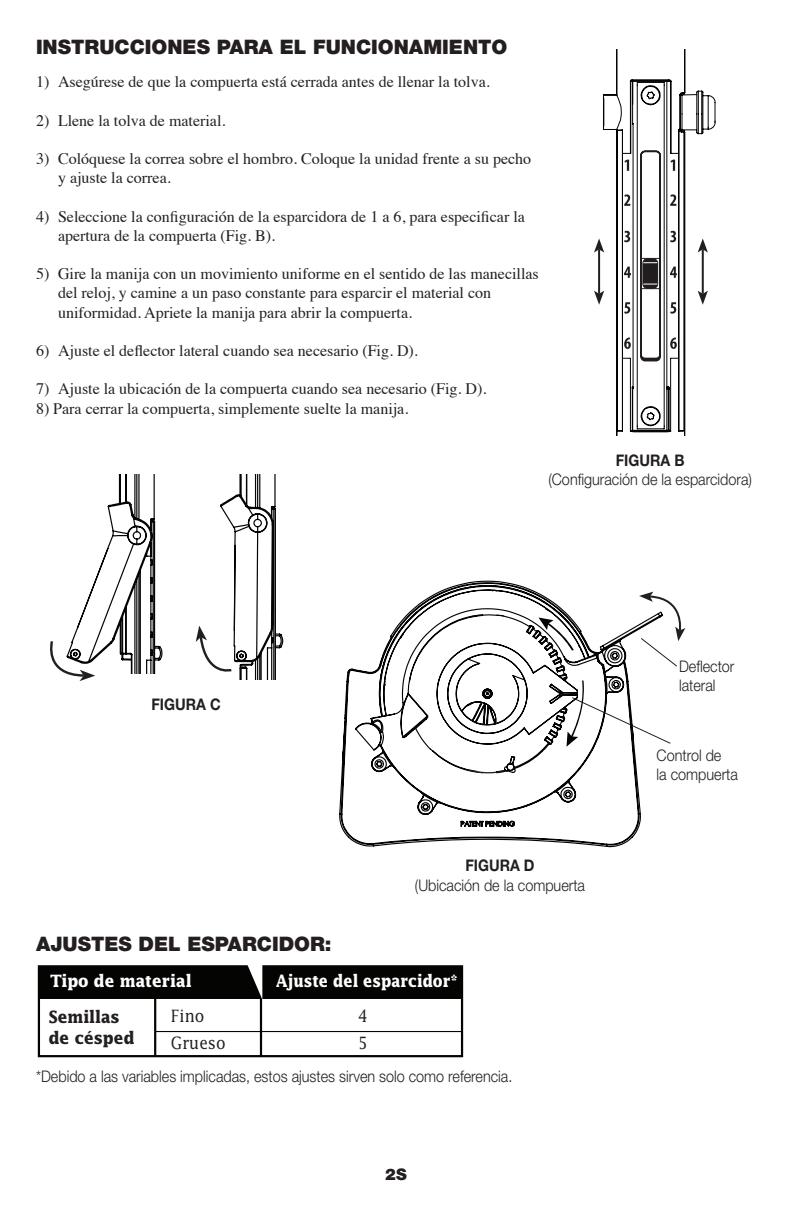
<style>
.page{position:relative;width:792px;height:1224px;background:#fff}
.page>*{position:absolute;margin:0;border:0;box-sizing:border-box;transform-origin:0 0}
.t1{font:900 20px "Helvetica Neue LT Std";color:#231f20}
.t2{font:700 17px "Lucida";color:#fff;scale:.85 1}
.t3{font:700 17px/20.4px "Lucida";color:#231f20;scale:.9 1}
.t4{font:700 17px "Lucida";color:#fff;scale:.9 1}
.t5{font:17px "Lucida";color:#231f20;scale:.9 1}
.t6{font:16px/19.2px "Times";color:#231f20}
.t7{font:300 16px/19.2px "Helvetica Neue LT Std";color:#231f20;scale:.9 1}
.t8{font:700 16px "Helvetica Neue LT Std";color:#231f20;scale:.9 1}
.t9{font:900 16px "Helvetica Neue LT Std";color:#231f20}
</style>
<div class="page">
<div style="left:39px;top:966px;width:423px;height:33px;background:#040503"></div>
<div style="left:38px;top:965px;width:425px;height:92px;border:2px solid #040503"></div>
<hr style="left:260px;top:998px;width:2px;height:59px;background:#040503">
<hr style="left:156px;top:1031px;width:306px;height:1px;background:#040503">
<svg style="left:246px;top:965px;width:16px;height:35px"></svg>
<hr style="left:154px;top:998px;width:2px;height:57px;background:#040503">
<svg style="left:50px;top:474px;width:113px;height:207px"></svg>
<svg style="left:664px;top:598px;width:21px;height:69px"></svg>
<svg style="left:339px;top:580px;width:325px;height:268px"></svg>
<svg style="left:467px;top:768px;width:38px;height:8px"></svg>
<svg style="left:469px;top:613px;width:36px;height:5px"></svg>
<svg style="left:538px;top:618px;width:36px;height:33px"></svg>
<svg style="left:566px;top:680px;width:105px;height:67px"></svg>
<svg style="left:602px;top:50px;width:114px;height:386px"></svg>
<svg style="left:625px;top:160px;width:4px;height:11px"></svg>
<svg style="left:671px;top:160px;width:4px;height:11px"></svg>
<svg style="left:624px;top:194px;width:6px;height:12px"></svg>
<svg style="left:670px;top:194px;width:6px;height:12px"></svg>
<svg style="left:624px;top:231px;width:6px;height:11px"></svg>
<svg style="left:670px;top:231px;width:6px;height:11px"></svg>
<svg style="left:624px;top:267px;width:7px;height:11px"></svg>
<svg style="left:670px;top:267px;width:7px;height:11px"></svg>
<svg style="left:624px;top:302px;width:6px;height:12px"></svg>
<svg style="left:670px;top:302px;width:6px;height:12px"></svg>
<svg style="left:624px;top:337px;width:7px;height:12px"></svg>
<svg style="left:670px;top:337px;width:7px;height:12px"></svg>
<svg style="left:639px;top:150px;width:23px;height:212px"></svg>
<svg style="left:196px;top:475px;width:88px;height:204px"></svg>
<hr style="left:702px;top:249px;width:2px;height:45px;background:#231f20">
<svg style="left:698px;top:238px;width:10px;height:15px"></svg>
<svg style="left:698px;top:291px;width:10px;height:14px"></svg>
<hr style="left:598px;top:249px;width:2px;height:45px;background:#231f20">
<svg style="left:594px;top:238px;width:10px;height:15px"></svg>
<svg style="left:594px;top:291px;width:10px;height:14px"></svg>
<p class="t1" style="left:36px;top:35px;width:473px">INSTRUCCIONES PARA EL FUNCIONAMIENTO</p>
<p class="t6" style="left:36px;top:71px;width:455px">1) Asegúrese de que la compuerta está cerrada antes de llenar la tolva.</p>
<p class="t6" style="left:36px;top:109px;width:191px">2) Llene la tolva de material.</p>
<p class="t6" style="left:58px;top:148px;width:475px;text-indent:-22px">3) Colóquese la correa sobre el hombro. Coloque la unidad frente a su pecho y ajuste la correa.</p>
<p class="t6" style="left:58px;top:205px;width:468px;text-indent:-22px">4) Seleccione la configuración de la esparcidora de 1 a 6, para especificar la apertura de la compuerta (Fig. B).</p>
<p class="t6" style="left:58px;top:263px;width:482px;text-indent:-22px">5) Gire la manija con un movimiento uniforme en el sentido de las manecillas del reloj, y camine a un paso constante para esparcir el material con uniformidad. Apriete la manija para abrir la compuerta.</p>
<p class="t6" style="left:36px;top:340px;width:383px">6) Ajuste el deflector lateral cuando sea necesario (Fig. D).</p>
<p class="t6" style="left:36px;top:378px;width:452px">7) Ajuste la ubicación de la compuerta cuando sea necesario (Fig. D).</p>
<p class="t6" style="left:36px;top:397px;width:374px">8) Para cerrar la compuerta, simplemente suelte la manija.</p>
<p class="t8" style="left:616px;top:450px;width:78px">FIGURA B</p>
<p class="t7" style="left:548px;top:470px;width:228px">(Configuración de la esparcidora)</p>
<p class="t8" style="left:151px;top:695px;width:79px">FIGURA C</p>
<p class="t7" style="left:679px;top:656px;width:63px">Deflector lateral</p>
<p class="t7" style="left:657px;top:745px;width:92px">Control de<br>la compuerta</p>
<p class="t8" style="left:465px;top:856px;width:79px">FIGURA D</p>
<p class="t7" style="left:415px;top:875px;width:191px">(Ubicación de la compuerta</p>
<p class="t1" style="left:36px;top:932px;width:297px">AJUSTES DEL ESPARCIDOR:</p>
<p class="t4" style="left:50px;top:971px;width:159px">Tipo de material</p>
<p class="t2" style="left:276px;top:971px;width:215px">Ajuste del esparcidor*</p>
<p class="t3" style="left:49px;top:1007px;width:97px">Semillas de césped</p>
<p class="t5" style="left:171px;top:1006px;width:39px">Fino</p>
<p class="t5" style="left:358px;top:1006px;width:12px">4</p>
<p class="t5" style="left:171px;top:1032px;width:62px">Grueso</p>
<p class="t5" style="left:358px;top:1032px;width:12px">5</p>
<p class="t7" style="left:36px;top:1066px;width:531px">*Debido a las variables implicadas, estos ajustes sirven solo como referencia.</p>
<p class="t9" style="left:385px;top:1164px;width:23px">2S</p>
</div>
